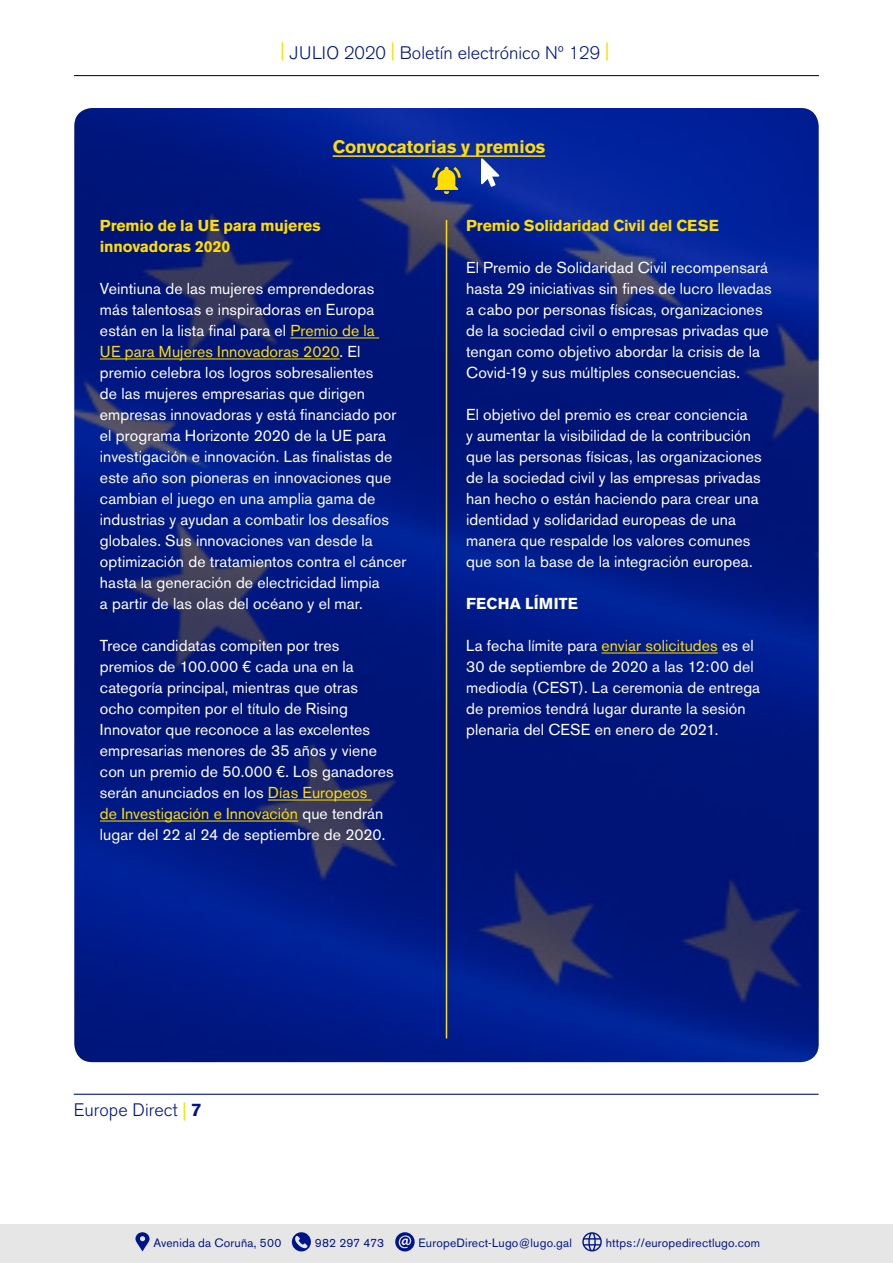
<style>
.page{position:relative;width:893px;height:1263px;background:#fff}
.page>*{position:absolute;margin:0;border:0;box-sizing:border-box;transform-origin:0 0}
.t1{font:300 18px "Akzidenz Grotesk BE";color:#001589}
.t2{font:700 18px "Akzidenz Grotesk BE";color:#fd0}
.t3{font:15.75px/21px "Akzidenz Grotesk BE";letter-spacing:.005em;color:#fff}
.t4{font:700 15.75px/21px "Akzidenz Grotesk BE";letter-spacing:-.01em;color:#fd0}
.t5{font:700 15.75px "Akzidenz Grotesk BE";letter-spacing:.015em;color:#fff}
.t6{font:12px "Akzidenz Grotesk BE";letter-spacing:.015em;color:#001589}
.s1{color:#fd0}
.s2{font-family:"Te X Gyre Heros"}
.s3{font-weight:400;color:#fd0}
.s4{font-weight:700}
</style>
<div class="page">
<hr style="left:74px;top:1094px;width:745px;height:1px;background:#001589">
<hr style="left:74px;top:75px;width:745px;height:1px;background:#001589">
<div style="left:0;top:1224px;width:893px;height:39px;background:#e6e6e6"></div>
<svg style="left:135px;top:1232px;width:15px;height:19px"></svg>
<svg style="left:292px;top:1232px;width:19px;height:19px"></svg>
<svg style="left:295px;top:1236px;width:13px;height:12px"></svg>
<svg style="left:395px;top:1232px;width:20px;height:19px"></svg>
<svg style="left:399px;top:1235px;width:12px;height:13px"></svg>
<svg style="left:582px;top:1232px;width:20px;height:19px"></svg>
<img style="left:74px;top:108px;width:745px;height:954px">
<hr style="left:601px;top:653px;width:117px;height:1px;background:#fd0">
<svg style="left:432px;top:167px;width:29px;height:27px"></svg>
<hr style="left:333px;top:155px;width:212px;height:2px;background:#fd0">
<svg style="left:481px;top:158px;width:18px;height:29px"></svg>
<hr style="left:446px;top:220px;width:1px;height:818px;background:#fd0">
<hr style="left:290px;top:338px;width:89px;height:1px;background:#fd0">
<hr style="left:100px;top:359px;width:240px;height:1px;background:#fd0">
<hr style="left:268px;top:800px;width:104px;height:1px;background:#fd0">
<hr style="left:100px;top:821px;width:198px;height:1px;background:#fd0">
<p class="t1" style="left:280px;top:43px;width:330px"><sup>|</sup> JULIO 2020 <sup>|</sup> Boletín electrónico Nº 129 <sup>|</sup></p>
<p class="t2" style="left:333px;top:136px;width:214px">Convocatorias y premios</p>
<p class="t4" style="left:100px;top:216px;width:222px">Premio de la UE para mujeres innovadoras 2020</p>
<p class="t3" style="left:100px;top:278px;width:308px">Veintiuna de las mujeres emprendedoras<br>más talentosas e inspiradoras en Europa están en la lista final para el <span class="s1">Premio de la<br>UE para Mujeres Innovadoras 2020</span>. El premio celebra los logros sobresalientes<br>de las mujeres empresarias que dirigen empresas innovadoras y está financiado por el programa Horizonte 2020 de la UE para investigación e innovación. Las finalistas de este año son pioneras en innovaciones que cambian el juego en una amplia gama de industrias y ayudan a combatir los desafíos globales. Sus innovaciones van desde la optimización de tratamientos contra el cáncer hasta la generación de electricidad limpia<br>a partir de las olas del océano y el mar.</p>
<p class="t3" style="left:100px;top:635px;width:295px">Trece candidatas compiten por tres premios de 100.000 <span class="s2">€</span> cada una en la categoría principal, mientras que otras ocho compiten por el título de Rising Innovator que reconoce a las excelentes empresarias menores de 35 años y viene con un premio de 50.000 <span class="s2">€</span>. Los ganadores serán anunciados en los <span class="s1">Días Europeos<br>de Investigación e Innovación</span> que tendrán lugar del 22 al 24 de septiembre de 2020.</p>
<p class="t4" style="left:466px;top:216px;width:254px">Premio Solidaridad Civil del CESE</p>
<p class="t3" style="left:466px;top:257px;width:307px">El Premio de Solidaridad Civil recompensará hasta 29 iniciativas sin fines de lucro llevadas a cabo por personas físicas, organizaciones de la sociedad civil o empresas privadas que tengan como objetivo abordar la crisis de la Covid-19 y sus múltiples consecuencias.</p>
<p class="t3" style="left:466px;top:404px;width:297px">El objetivo del premio es crear conciencia<br>y aumentar la visibilidad de la contribución que las personas físicas, las organizaciones de la sociedad civil y las empresas privadas han hecho o están haciendo para crear una identidad y solidaridad europeas de una manera que respalde los valores comunes que son la base de la integración europea.</p>
<p class="t5" style="left:466px;top:595px;width:113px">FECHA LÍMITE</p>
<p class="t3" style="left:466px;top:635px;width:296px">La fecha límite para <span class="s1">enviar solicitudes</span> es el 30 de septiembre de 2020 a las 12:00 del mediodía (CEST). La ceremonia de entrega de premios tendrá lugar durante la sesión plenaria del CESE en enero de 2021.</p>
<p class="t1" style="left:74px;top:1100px;width:129px">Europe Direct <span class="s3">|</span> <span class="s4">7</span></p>
<p class="t6" style="left:153px;top:1236px;width:129px">Avenida da Coruña, 500</p>
<p class="t6" style="left:315px;top:1236px;width:71px">982 297 473</p>
<p class="t6" style="left:419px;top:1236px;width:155px">EuropeDirect-Lugo@lugo.gal</p>
<p class="t6" style="left:606px;top:1236px;width:156px">https://europedirectlugo.com</p>
</div>
